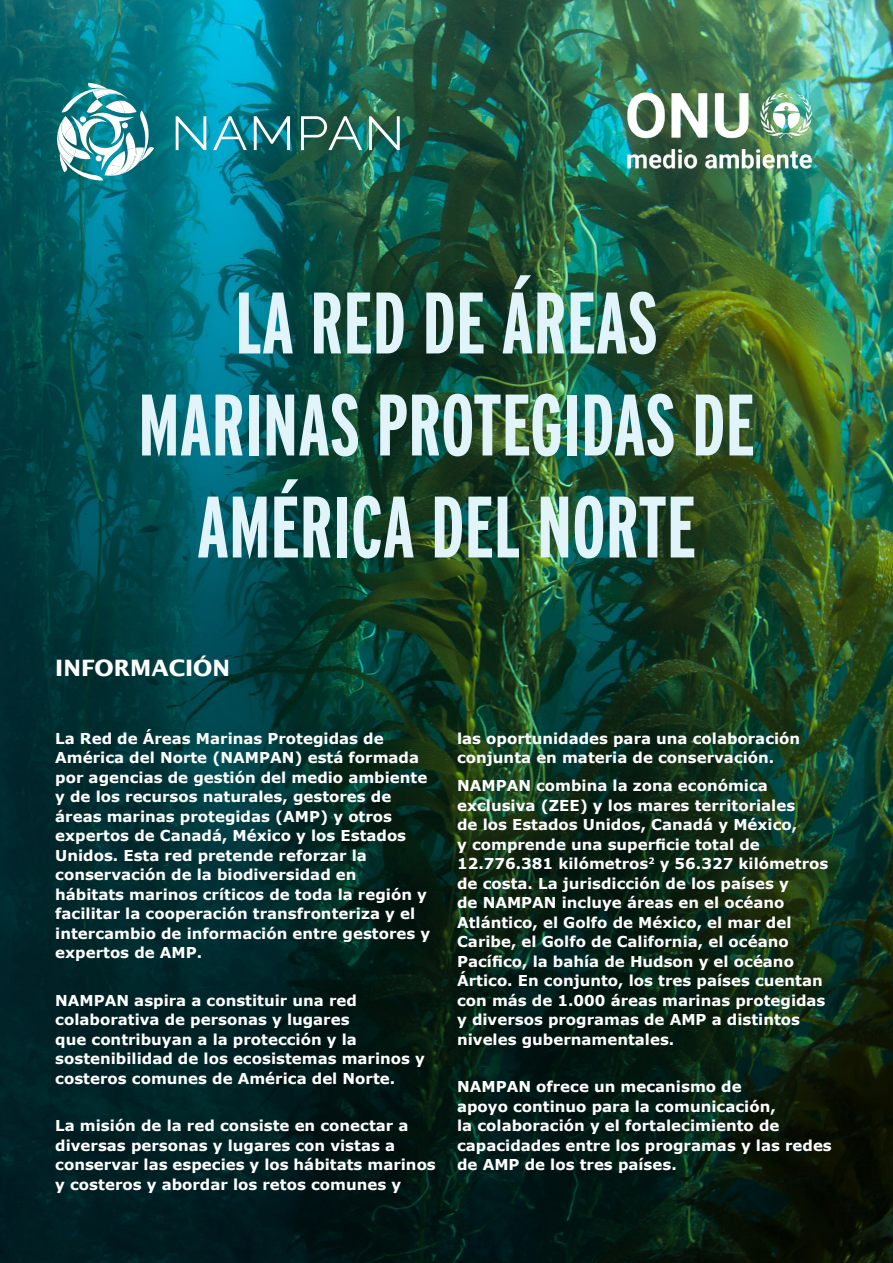
<style>
.page{position:relative;width:893px;height:1263px;background:#fff}
.page>*{position:absolute;margin:0;border:0;box-sizing:border-box;transform-origin:0 0}
.t1{font:700 87px "Interstate Compressed";color:#e1f4fa}
.t2{font:700 22.5px "Lucida Sans";color:#fff}
.t3{font:700 15px/19.5px "Verdana";color:#fff}
</style>
<div class="page">
<img style="left:0;top:0;width:893px;height:1263px">
<img style="left:602px;top:78px;width:236px;height:97px">
<svg style="left:176px;top:116px;width:30px;height:34px"></svg>
<svg style="left:213px;top:116px;width:34px;height:34px"></svg>
<svg style="left:254px;top:116px;width:36px;height:34px"></svg>
<svg style="left:301px;top:116px;width:61px;height:34px"></svg>
<svg style="left:369px;top:116px;width:31px;height:34px"></svg>
<svg style="left:55px;top:83px;width:99px;height:98px"></svg>
<p class="t1" style="left:235px;top:275px;width:424px">LA RED DE ÁREAS</p>
<p class="t1" style="left:138px;top:377px;width:618px">MARINAS PROTEGIDAS DE</p>
<p class="t1" style="left:197px;top:479px;width:501px">AMÉRICA DEL NORTE</p>
<p class="t2" style="left:55px;top:655px;width:176px">INFORMACIÓN</p>
<p class="t3" style="left:55px;top:729px;width:376px">La Red de Áreas Marinas Protegidas de América del Norte (NAMPAN) está formada por agencias de gestión del medio ambiente y de los recursos naturales, gestores de áreas marinas protegidas (AMP) y otros expertos de Canadá, México y los Estados Unidos. Esta red pretende reforzar la conservación de la biodiversidad en<br>hábitats marinos críticos de toda la región y facilitar la cooperación transfronteriza y el intercambio de información entre gestores y expertos de AMP.</p>
<p class="t3" style="left:55px;top:991px;width:371px">NAMPAN aspira a constituir una red colaborativa de personas y lugares<br>que contribuyan a la protección y la sostenibilidad de los ecosistemas marinos y costeros comunes de América del Norte.</p>
<p class="t3" style="left:55px;top:1116px;width:382px">La misión de la red consiste en conectar a diversas personas y lugares con vistas a conservar las especies y los hábitats marinos y costeros y abordar los retos comunes y</p>
<p class="t3" style="left:457px;top:729px;width:345px">las oportunidades para una colaboración conjunta en materia de conservación.</p>
<p class="t3" style="left:457px;top:776px;width:373px">NAMPAN combina la zona económica exclusiva (ZEE) y los mares territoriales<br>de los Estados Unidos, Canadá y México,<br>y comprende una superficie total de 12.776.381 kilómetros<sup>2</sup> y 56.327 kilómetros de costa. La jurisdicción de los países y<br>de NAMPAN incluye áreas en el océano Atlántico, el Golfo de México, el mar del Caribe, el Golfo de California, el océano Pacífico, la bahía de Hudson y el océano Ártico. En conjunto, los tres países cuentan con más de 1.000 áreas marinas protegidas y diversos programas de AMP a distintos niveles gubernamentales.</p>
<p class="t3" style="left:457px;top:1077px;width:376px">NAMPAN ofrece un mecanismo de<br>apoyo continuo para la comunicación,<br>la colaboración y el fortalecimiento de capacidades entre los programas y las redes de AMP de los tres países.</p>
</div>
